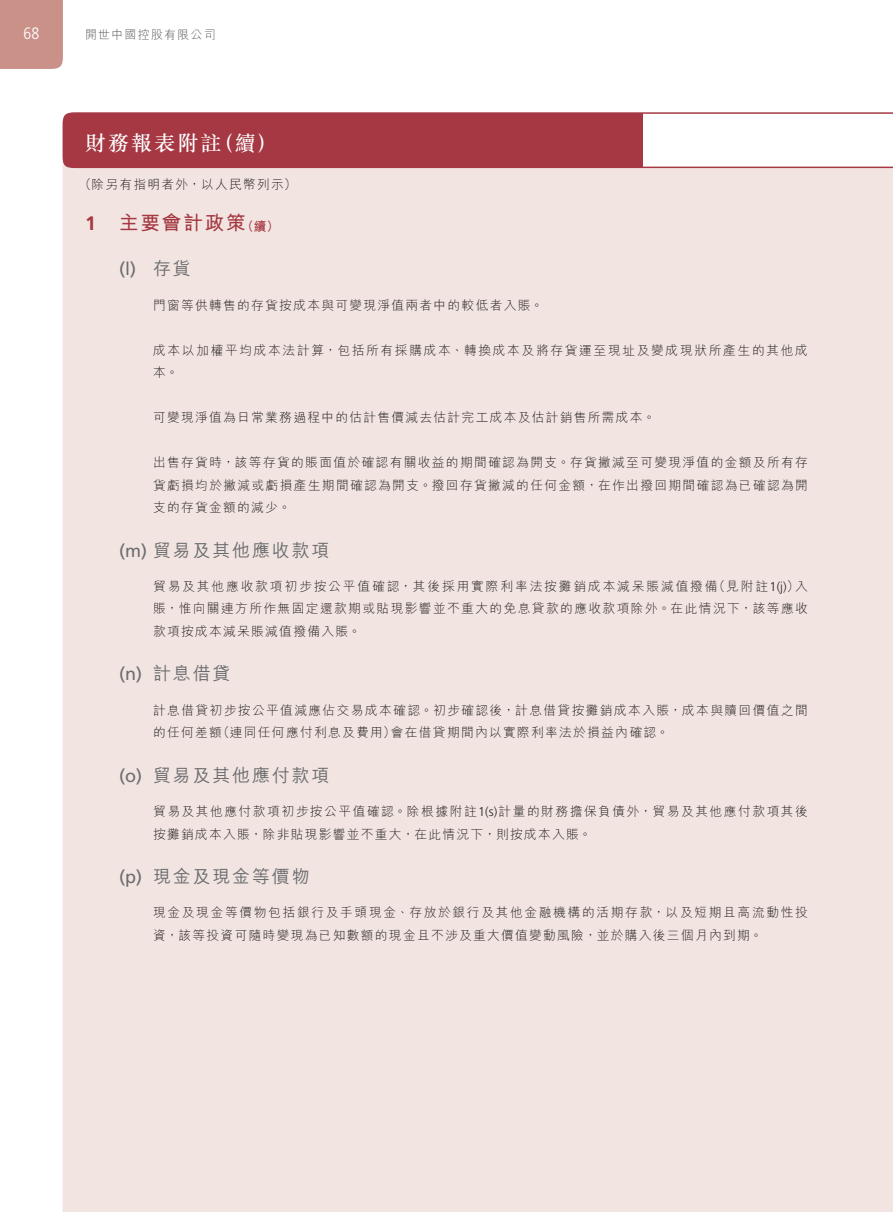
<style>
.page{position:relative;width:893px;height:1212px;background:#fff}
.page>*{position:absolute;margin:0;border:0;box-sizing:border-box;transform-origin:0 0}
.t1{font:500 21px "M Sung HK";letter-spacing:.1em;color:#fff}
.t2{font:700 19.5px "M Hei HK";letter-spacing:.1em;color:#a53842}
.t3{font:500 18px "M Hei HK";letter-spacing:.1em;color:#6c6d70}
.t4{font:18px "Frutiger LT Std";color:#6c6d70}
.t5{font:300 condensed 16.5px "Frutiger LT Std";color:#fff}
.t6{font:300 12.75px/22.5px "M Hei HK";letter-spacing:.105em;color:#231f20;text-align:justify}
.t7{font:300 12.75px/22.5px "M Hei HK";letter-spacing:.13em;color:#231f20}
.t8{font:300 12px "M Hei HK";letter-spacing:.1em;color:#57585a}
.s1{font-family:"Frutiger LT Std"}
.s2{font-size:12.75px}
.s3{font-family:"M Hei HK";font-weight:500}
.s4{font-family:"Frutiger LT Std";font-weight:400}
</style>
<div class="page">
<div style="left:63px;top:168px;width:830px;height:1044px;background:#f2e5e1"></div>
<svg style="left:63px;top:112px;width:830px;height:56px"></svg>
<div style="left:0;top:0;width:63px;height:69px;background:#ca9189"></div>
<p class="t5" style="left:24px;top:26px;width:17px">68</p>
<p class="t8" style="left:85px;top:29px;width:132px">開世中國控股有限公司</p>
<h1 class="t1" style="left:85px;top:135px;width:193px">財務報表附註（續）</h1>
<p class="t6" style="left:79px;top:174px;width:220px">（除另有指明者外，以人民幣列示）</p>
<h2 class="t2" style="left:85px;top:215px;width:196px"><span class="s1">1</span> 主要會計政策<span class="s2">（續）</span></h2>
<h3 class="t4" style="left:119px;top:262px;width:73px">(l) <span class="s3">存貨</span></h3>
<p class="t6" style="left:153px;top:295px;width:392px">門窗等供轉售的存貨按成本與可變現淨值兩者中的較低者入賬。</p>
<p class="t7" style="left:153px;top:340px;width:656px">成本以加權平均成本法計算，包括所有採購成本、轉換成本及將存貨運至現址及變成現狀所產生的其他成本。</p>
<p class="t6" style="left:153px;top:408px;width:504px">可變現淨值為日常業務過程中的估計售價減去估計完工成本及估計銷售所需成本。</p>
<p class="t6" style="left:153px;top:453px;width:656px">出售存貨時，該等存貨的賬面值於確認有關收益的期間確認為開支。存貨撇減至可變現淨值的金額及所有存貨虧損均於撇減或虧損產生期間確認為開支。撥回存貨撇減的任何金額，在作出撥回期間確認為已確認為開支的存貨金額的減少。</p>
<h3 class="t3" style="left:119px;top:543px;width:212px"><span class="s4">(m)</span> 貿易及其他應收款項</h3>
<p class="t6" style="left:153px;top:577px;width:656px">貿易及其他應收款項初步按公平值確認，其後採用實際利率法按攤銷成本減呆賬減值撥備（見附註<span class="s1">1(j)</span>）入賬，惟向關連方所作無固定還款期或貼現影響並不重大的免息貸款的應收款項除外。在此情況下，該等應收款項按成本減呆賬減值撥備入賬。</p>
<h3 class="t3" style="left:119px;top:667px;width:113px"><span class="s4">(n)</span> 計息借貸</h3>
<p class="t6" style="left:153px;top:700px;width:656px">計息借貸初步按公平值減應佔交易成本確認。初步確認後，計息借貸按攤銷成本入賬，成本與贖回價值之間的任何差額（連同任何應付利息及費用）會在借貸期間內以實際利率法於損益內確認。</p>
<h3 class="t3" style="left:119px;top:768px;width:212px"><span class="s4">(o)</span> 貿易及其他應付款項</h3>
<p class="t6" style="left:153px;top:802px;width:656px">貿易及其他應付款項初步按公平值確認。除根據附註<span class="s1">1(s)</span>計量的財務擔保負債外，貿易及其他應付款項其後按攤銷成本入賬，除非貼現影響並不重大，在此情況下，則按成本入賬。</p>
<h3 class="t3" style="left:119px;top:869px;width:192px"><span class="s4">(p)</span> 現金及現金等價物</h3>
<p class="t7" style="left:153px;top:903px;width:656px">現金及現金等價物包括銀行及手頭現金、存放於銀行及其他金融機構的活期存款，以及短期且高流動性投資，該等投資可隨時變現為已知數額的現金且不涉及重大價值變動風險，並於購入後三個月內到期。</p>
</div>
